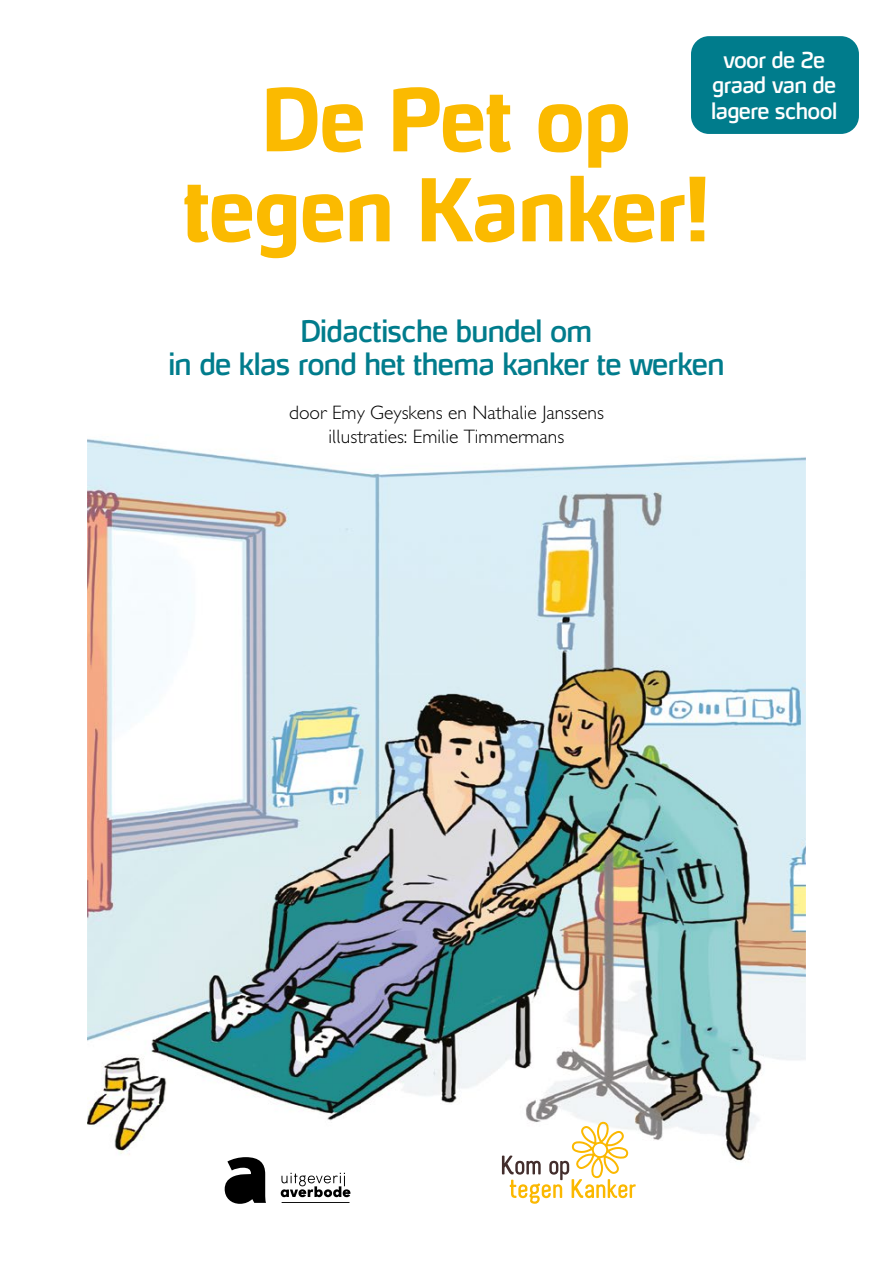
<style>
.page{position:relative;width:893px;height:1263px;background:#fff}
.page>*{position:absolute;margin:0;border:0;box-sizing:border-box;transform-origin:0 0}
.t1{font:700 82.8px/90px "Hybrea Rg";color:#fbba00;text-align:center}
.t2{font:28.5px/33px "Hybrea Rg";color:#007c8c;text-align:center}
.t3{font:21px/25.2px "Hybrea Rg";color:#fff;text-align:center}
.t4{font:300 19.5px/24px "Averbode Gill";color:#000;text-align:center}
</style>
<div class="page">
<img style="left:87px;top:438px;width:719px;height:730px">
<svg style="left:502px;top:1121px;width:134px;height:83px"></svg>
<div style="left:691px;top:36px;width:168px;height:98px;background:#007c8c;border-radius:18px"></div>
<svg style="left:225px;top:1157px;width:41px;height:47px"></svg>
<svg style="left:281px;top:1173px;width:69px;height:24px"></svg>
<hr style="left:282px;top:1202px;width:67px;height:1px;background:#000">
<p class="t3" style="left:712px;top:48px;width:127px">voor de 2e graad van de lagere school</p>
<h1 class="t1" style="left:184px;top:75px;width:527px">De Pet op tegen Kanker!</h1>
<h2 class="t2" style="left:169px;top:314px;width:557px">Didactische bundel om<br>in de klas rond het thema kanker te werken</h2>
<p class="t4" style="left:289px;top:400px;width:316px">door Emy Geyskens en Nathalie Janssens illustraties: Emilie Timmermans</p>
</div>
